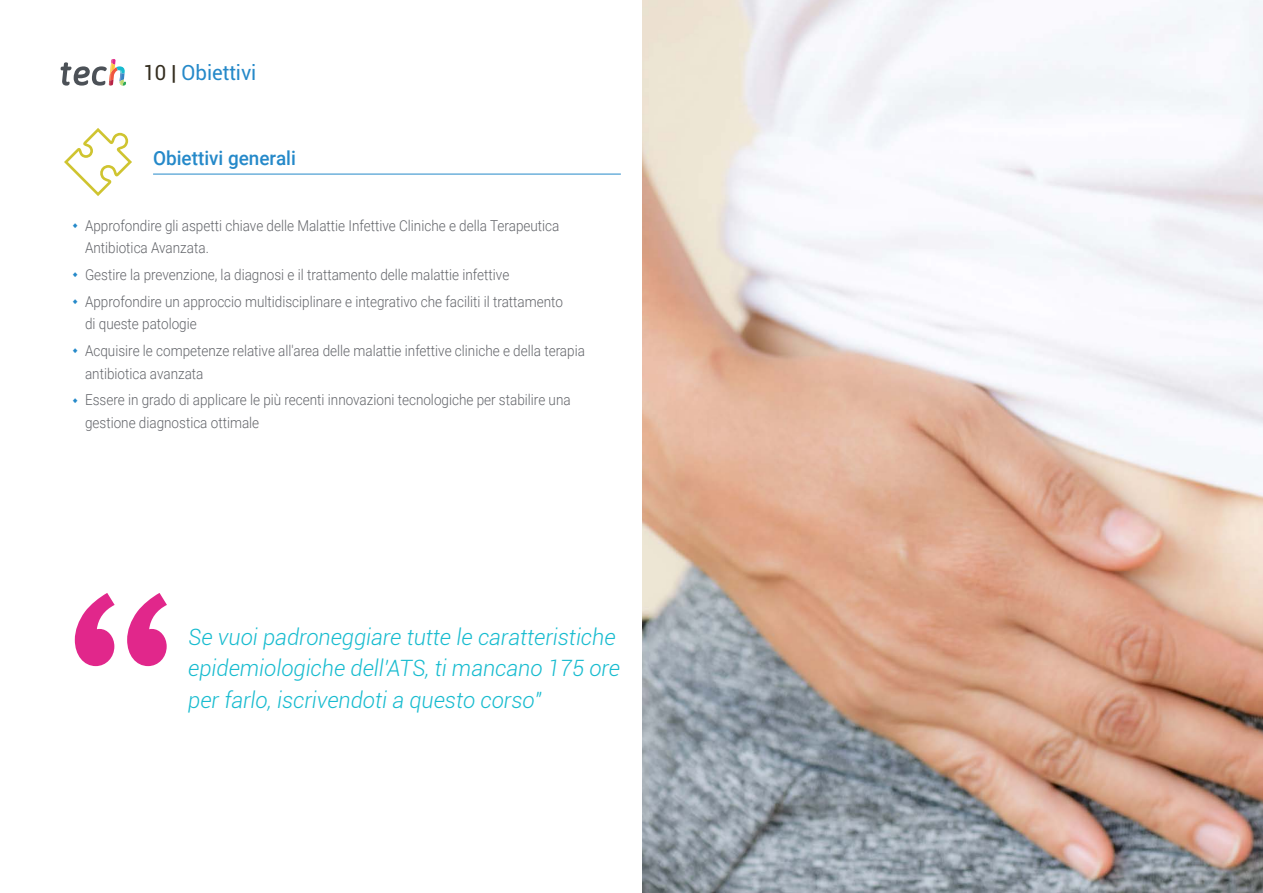
<style>
.page{position:relative;width:1263px;height:893px;background:#fff}
.page>*{position:absolute;margin:0;border:0;box-sizing:border-box;transform-origin:0 0}
.Destacados{font:italic 300 22.5px/31.5px "Roboto";color:#17bbcf}
.Sección___Pag{font:21px "Roboto";color:#2589c9}
.Subtítulo_Pag_con_línea{font:500 19.5px "Roboto";color:#2589c9}
.t1{font:300 15px/22.5px "Roboto";color:#63656a;scale:.9 1}
.s1{color:#342d1f}
</style>
<div class="page">
<img style="left:642px;top:0;width:621px;height:893px">
<svg style="left:61px;top:59px;width:65px;height:27px"></svg>
<svg style="left:64px;top:128px;width:68px;height:68px"></svg>
<hr style="left:153px;top:174px;width:468px;height:1px;background:#2589c9">
<svg style="left:75px;top:593px;width:92px;height:73px"></svg>
<p class="Sección___Pag" style="left:144px;top:57px;width:114px"><span class="s1">10 |</span> Obiettivi</p>
<p class="Subtítulo_Pag_con_línea" style="left:153px;top:144px;width:144px">Obiettivi generali</p>
<p class="t1" style="left:85px;top:214px;width:529px">Approfondire gli aspetti chiave delle Malattie Infettive Cliniche e della Terapeutica<br>Antibiotica Avanzata.</p>
<p class="t1" style="left:85px;top:263px;width:473px">Gestire la prevenzione, la diagnosi e il trattamento delle malattie infettive</p>
<p class="t1" style="left:85px;top:290px;width:532px">Approfondire un approccio multidisciplinare e integrativo che faciliti il trattamento di queste patologie</p>
<p class="t1" style="left:85px;top:339px;width:557px">Acquisire le competenze relative all'area delle malattie infettive cliniche e della terapia antibiotica avanzata</p>
<p class="t1" style="left:85px;top:388px;width:541px">Essere in grado di applicare le più recenti innovazioni tecnologiche per stabilire una gestione diagnostica ottimale</p>
<p class="Destacados" style="left:188px;top:620px;width:433px">Se vuoi padroneggiare tutte le caratteristiche epidemiologiche dell'ATS, ti mancano 175 ore per farlo, iscrivendoti a questo corso"</p>
</div>
